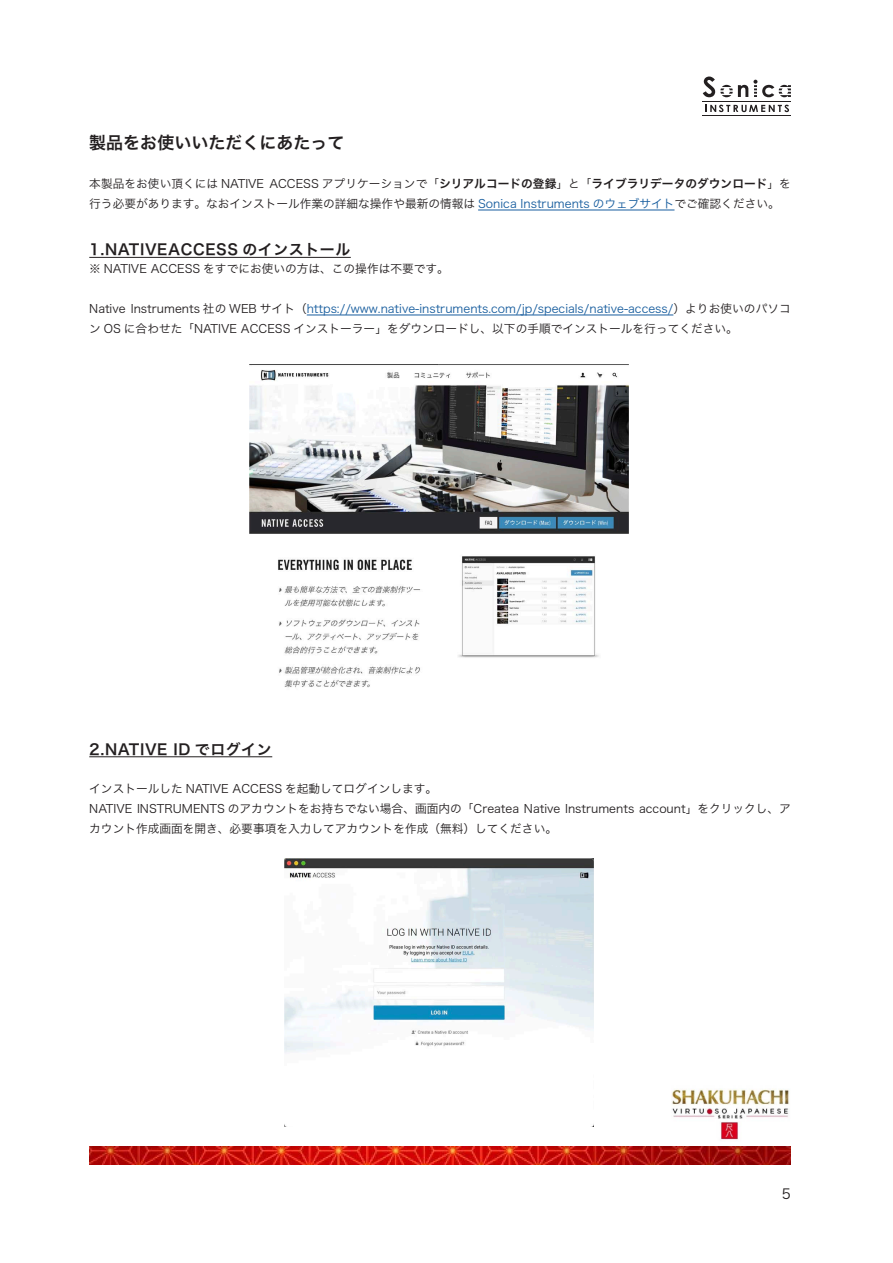
<style>
.page{position:relative;width:893px;height:1263px;background:#fff}
.page>*{position:absolute;margin:0;border:0;box-sizing:border-box;transform-origin:0 0}
.t1{font:16.95px "Hira Kaku Pro N W6";color:#231f20}
.t2{font:14.85px "Hira Kaku Pro N W6";letter-spacing:.04em;color:#231f20}
.t3{font:13.8px "Hira Kaku Pro N W3";color:#231f20}
.t4{font:11.7px/20px "Hira Kaku Pro N W3";color:#231f20}
.s1{font-family:"Hira Kaku Pro N W6"}
.s2{color:#175d9e}
</style>
<div class="page">
<svg style="left:703px;top:77px;width:88px;height:20px"></svg>
<svg style="left:705px;top:105px;width:84px;height:7px"></svg>
<hr style="left:703px;top:101px;width:88px;height:1px;background:#231f20">
<hr style="left:703px;top:115px;width:88px;height:1px;background:#231f20">
<img style="left:672px;top:1089px;width:117px;height:51px">
<img style="left:89px;top:1146px;width:702px;height:19px">
<hr style="left:478px;top:210px;width:196px;height:1px;background:#175d9e">
<hr style="left:89px;top:257px;width:262px;height:1px;background:#231f20">
<hr style="left:307px;top:315px;width:366px;height:1px;background:#175d9e">
<hr style="left:89px;top:756px;width:183px;height:1px;background:#231f20">
<img style="left:250px;top:365px;width:378px;height:323px">
<img style="left:285px;top:859px;width:308px;height:268px">
<div style="left:375px;top:973px;width:99px;height:6px;background:#fff"></div>
<p class="t1" style="left:89px;top:127px;width:257px">製品をお使いいただくにあたって</p>
<p class="t4" style="left:89px;top:173px;width:703px">本製品をお使い頂くには NATIVE ACCESS アプリケーションで「<span class="s1">シリアルコードの登録</span>」と「<span class="s1">ライブラリデータのダウンロード</span>」を行う必要があります。なおインストール作業の詳細な操作や最新の情報は <span class="s2">Sonica Instruments のウェブサイト</span>でご確認ください。</p>
<p class="t2" style="left:89px;top:236px;width:262px">1.NATIVEACCESS のインストール</p>
<p class="t4" style="left:89px;top:258px;width:361px">※ NATIVE ACCESS をすでにお使いの方は、この操作は不要です。</p>
<p class="t4" style="left:89px;top:298px;width:703px">Native Instruments 社の WEB サイト（<span class="s2">https://www.native-instruments.com/jp/specials/native-access</span> ）<span class="s2">/</span> よりお使いのパソコン OS に合わせた「NATIVE ACCESS インストーラー」をダウンロードし、以下の手順でインストールを行ってください。</p>
<p class="t2" style="left:89px;top:736px;width:184px">2.NATIVE ID でログイン</p>
<p class="t4" style="left:89px;top:777px;width:349px">インストールした NATIVE ACCESS を起動してログインします。</p>
<p class="t4" style="left:89px;top:797px;width:703px">NATIVE INSTRUMENTS のアカウントをお持ちでない場合、画面内の「Createa Native Instruments account」をクリックし、アカウント作成画面を開き、必要事項を入力してアカウントを作成（無料）してください。</p>
<p class="t3" style="left:782px;top:1181px;width:11px">5</p>
</div>
